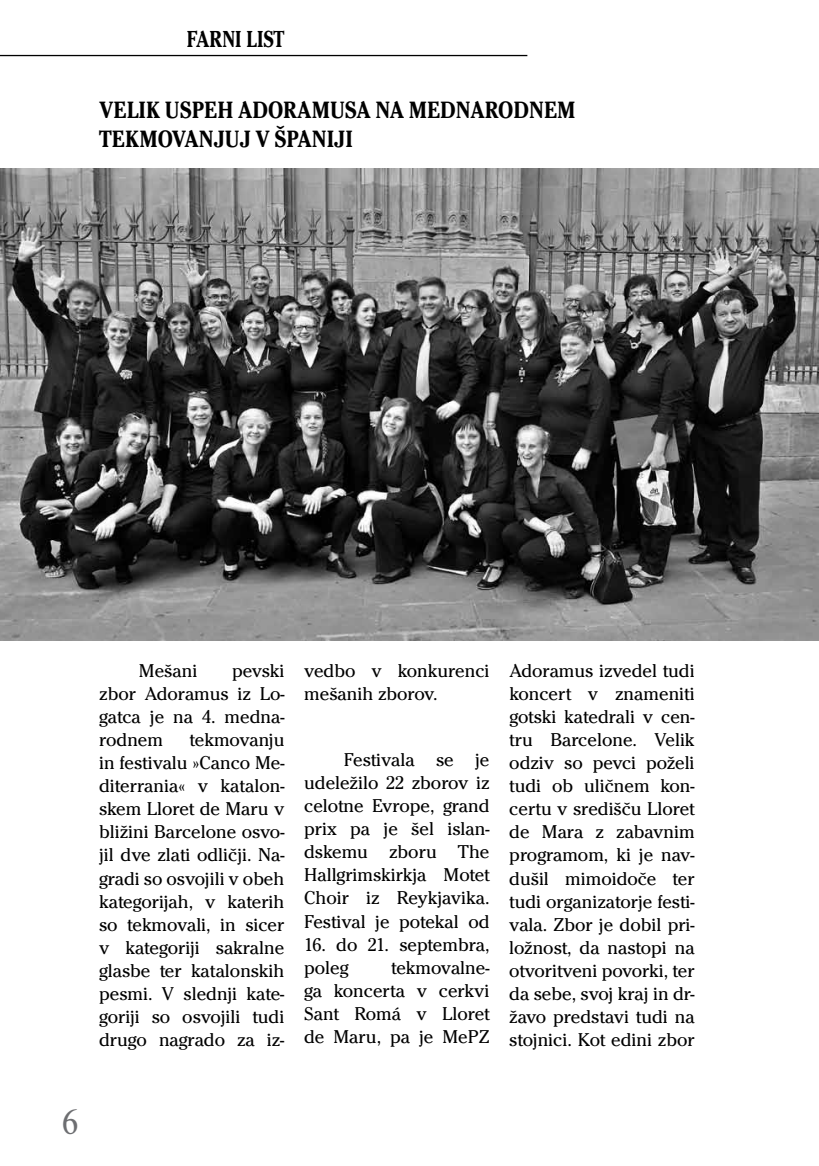
<style>
.page{position:relative;width:819px;height:1166px;background:#fff}
.page>*{position:absolute;margin:0;border:0;box-sizing:border-box;transform-origin:0 0}
.t1{font:36.75px "Nimbus Rom DEE";color:#6d6e71}
.t2{font:700 condensed 24.5px "Cheltenham Itc TEE";color:#000}
.t3{font:700 24.15px "Cheltenham Itc TEE";color:#000;scale:.8 1}
.t4{font:19.25px/23.1px "Cheltenham Itc TEE";color:#000;text-align:justify}
</style>
<div class="page">
<hr style="left:0;top:55px;width:527px;height:1px;background:#000">
<img style="left:0;top:169px;width:819px;height:471px">
<p class="t3" style="left:187px;top:25px;width:27px">FARNI</p>
<p class="t3" style="left:246px;top:25px;width:43px">LIST</p>
<p class="t2" style="left:99px;top:95px;width:14px">VELIK</p>
<p class="t2" style="left:165px;top:95px;width:120px">USPEH ADORAM</p>
<p class="t2" style="left:330px;top:95px;width:141px">USANA MEDNARO</p>
<p class="t2" style="left:513px;top:95px;width:32px">DNEM</p>
<p class="t2" style="left:99px;top:125px;width:16px">TEKMOVAN</p>
<p class="t2" style="left:214px;top:125px;width:74px">JUJ V ŠPANI</p>
<p class="t2" style="left:334px;top:125px;width:18px">JI</p>
<p class="t4" style="left:99px;top:659px;width:187px;text-indent:133px">pevski zbor Adoramus iz Lo&shy;gatca je na 4. medna&shy;rodnem</p>
<p class="t4" style="left:139px;top:659px;width:60px">Mešani</p>
<p class="t4" style="left:99px;top:728px;width:187px;text-indent:90px">tekmovanju in festivalu »Canco Me&shy;diterrania« v katalon&shy;skem Lloret de Maru v bližini Barcelone osvo&shy;jil dve zlati odličji. Na&shy;gradi so osvojili v obeh kategorijah, v katerih so tekmovali, in sicer v kategoriji sakralne glasbe ter katalonskih pesmi. V slednji kate&shy;goriji so osvojili tudi drugo nagrado za iz-</p>
<p class="t4" style="left:304px;top:659px;width:187px">vedbo v konkurenci mešanih zborov.</p>
<p class="t4" style="left:304px;top:748px;width:187px;text-indent:40px">Festivala se je udeležilo 22 zborov iz celotne Evrope, grand prix pa je šel islan&shy;dskemu zboru The Hallgrimskirkja Motet Choir iz Reykjavika.<br>Festival je potekal od</p>
<p class="t4" style="left:304px;top:933px;width:187px">16. do 21. septembra, poleg</p>
<p class="t4" style="left:304px;top:956px;width:187px;text-indent:87px">tekmovalne&shy;ga koncerta v cerkvi Sant Romá v Lloret de Maru, pa je MePZ</p>
<p class="t4" style="left:509px;top:659px;width:187px">Adoramus izvedel tudi koncert v znameniti gotski katedrali v cen&shy;tru Barcelone. Velik odziv so pevci poželi tudi ob uličnem kon&shy;certu v središču Lloret de Mara z zabavnim programom, ki je nav&shy;dušil mimoidoče ter tudi organizatorje festi&shy;vala. Zbor je dobil pri&shy;ložnost, da nastopi na otvoritveni povorki, ter da sebe, svoj kraj in dr&shy;žavo predstavi tudi na stojnici. Kot edini zbor</p>
<h1 class="t1" style="left:61px;top:1101px;width:20px">6</h1>
</div>
